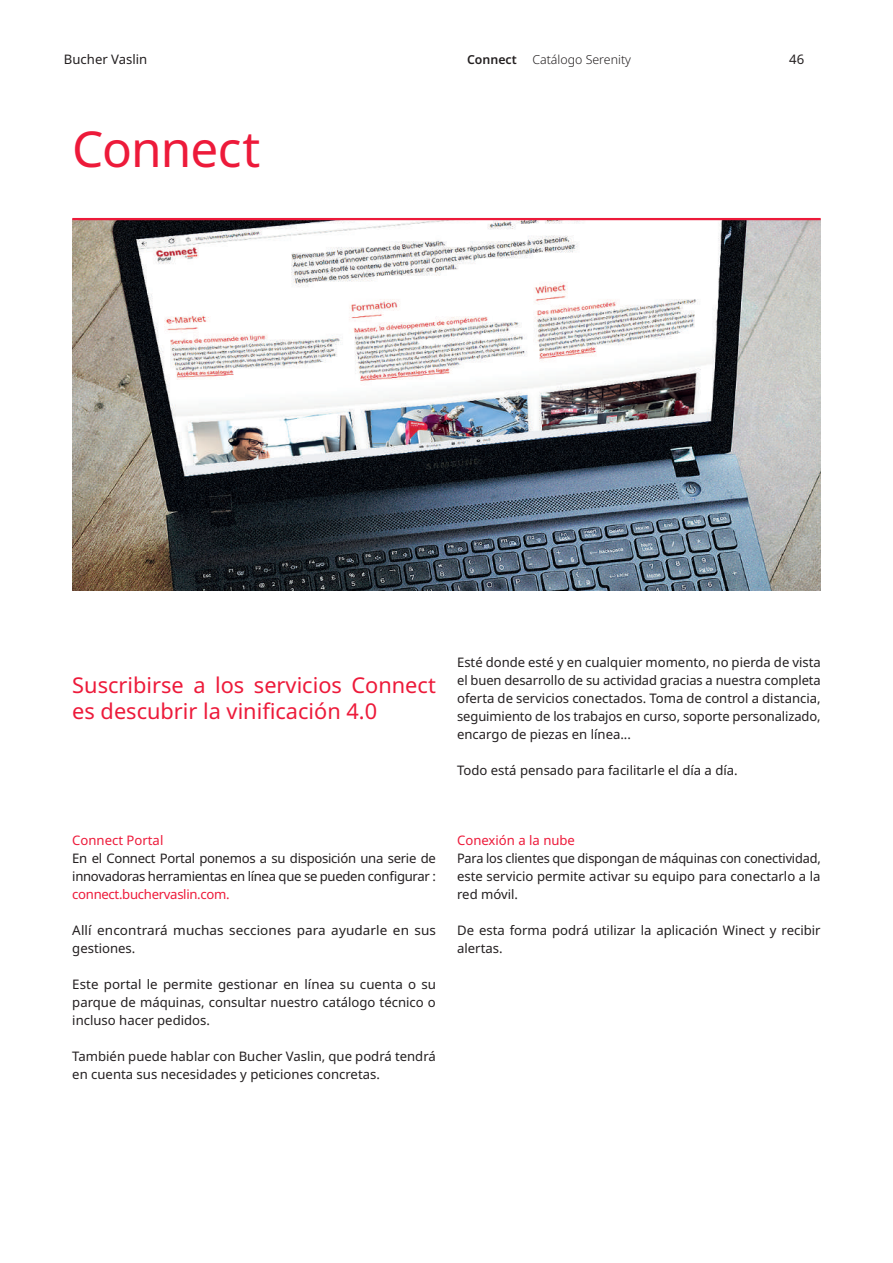
<style>
.page{position:relative;width:893px;height:1263px;background:#fff}
.page>*{position:absolute;margin:0;border:0;box-sizing:border-box;transform-origin:0 0}
.t1{font:49.5px "Noto Sans";letter-spacing:-.015em;color:#ed1a3a}
.t2{font:21.75px/26.1px "Noto Sans";color:#ed1a3a}
.t3{font:13.2px/18px "Noto Sans";color:#231f20}
.t4{font:13.2px/18px "Noto Sans";letter-spacing:-.025em;color:#231f20}
.t5{font:13.2px "Noto Sans";color:#ed1a3a}
.t6{font:13.2px "Noto Sans";letter-spacing:-.025em;color:#ed1a3a}
.t7{font:300 12.3px "Noto Sans";color:#231f20}
.t8{font:600 12.3px "Noto Sans";color:#231f20}
</style>
<div class="page">
<img style="left:72px;top:220px;width:749px;height:370px">
<hr style="left:72px;top:218px;width:749px;height:2px;background:#ed1a3a">
<p class="t3" style="left:64px;top:50px;width:85px">Bucher Vaslin</p>
<p class="t8" style="left:467px;top:51px;width:51px">Connect</p>
<p class="t7" style="left:532px;top:51px;width:100px">Catálogo Serenity</p>
<p class="t3" style="left:789px;top:50px;width:17px">46</p>
<h1 class="t1" style="left:72px;top:114px;width:190px">Connect</h1>
<h2 class="t2" style="left:72px;top:673px;width:365px">Suscribirse a los servicios Connect es descubrir la vinificación 4.0</h2>
<p class="t3" style="left:457px;top:653px;width:365px;text-align:justify">Esté donde esté y en cualquier momento, no pierda de vista el buen desarrollo de su actividad gracias a nuestra completa oferta de servicios conectados. Toma de control a distancia, seguimiento de los trabajos en curso, soporte personalizado, encargo de piezas en línea...</p>
<p class="t3" style="left:457px;top:761px;width:282px">Todo está pensado para facilitarle el día a día.</p>
<p class="t5" style="left:72px;top:831px;width:93px">Connect Portal</p>
<p class="t4" style="left:72px;top:850px;width:365px">En el Connect Portal ponemos a su disposición una serie de innovadoras herramientas en línea que se pueden configurar :</p>
<p class="t6" style="left:72px;top:885px;width:159px">connect.buchervaslin.com.</p>
<p class="t3" style="left:72px;top:922px;width:365px">Allí encontrará muchas secciones para ayudarle en sus gestiones.</p>
<p class="t3" style="left:72px;top:976px;width:365px;text-align:justify">Este portal le permite gestionar en línea su cuenta o su parque de máquinas, consultar nuestro catálogo técnico o incluso hacer pedidos.</p>
<p class="t3" style="left:72px;top:1048px;width:365px">También puede hablar con Bucher Vaslin, que podrá tendrá en cuenta sus necesidades y peticiones concretas.</p>
<p class="t5" style="left:457px;top:831px;width:119px">Conexión a la nube</p>
<p class="t3" style="left:457px;top:850px;width:365px;text-align:justify">Para los clientes que dispongan de máquinas con conectividad, este servicio permite activar su equipo para conectarlo a la red móvil.</p>
<p class="t3" style="left:457px;top:922px;width:365px">De esta forma podrá utilizar la aplicación Winect y recibir alertas.</p>
</div>
